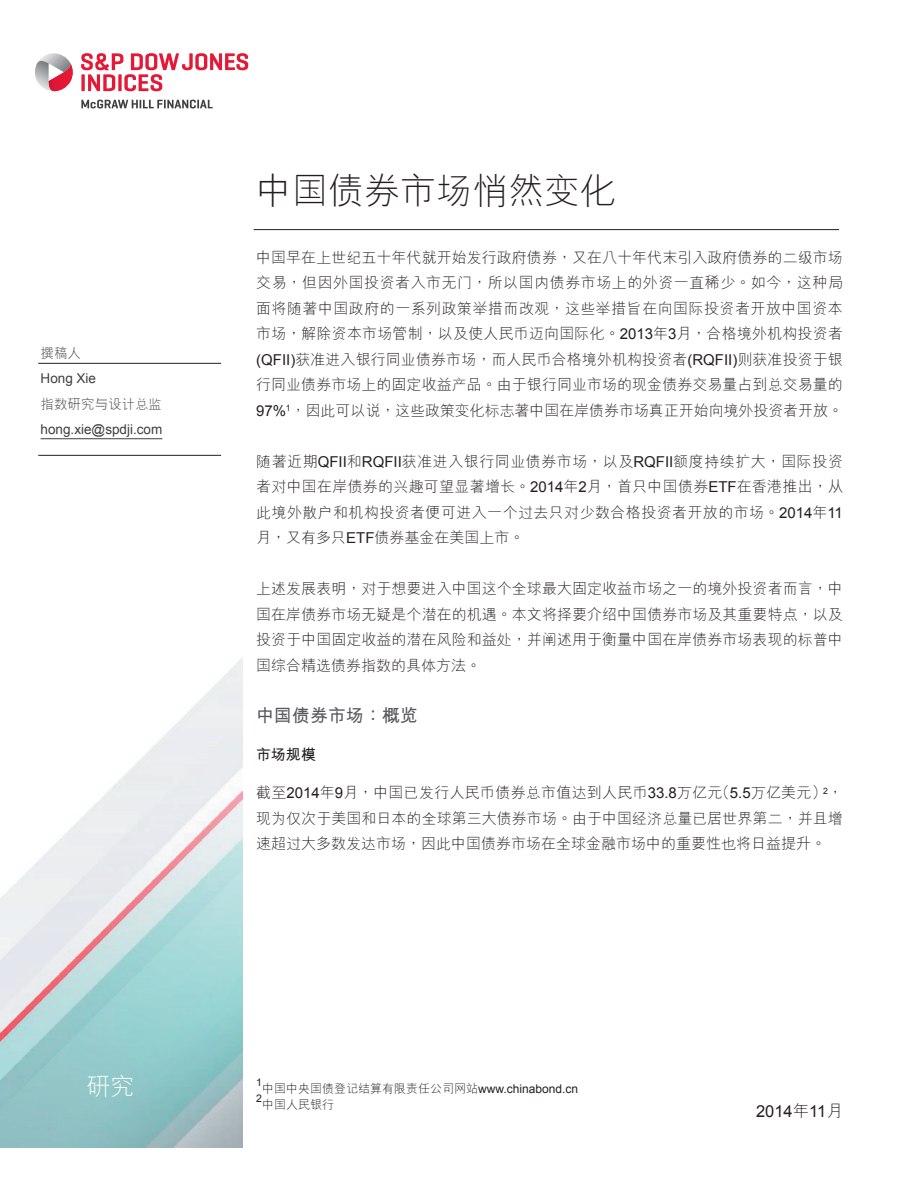
<style>
.page{position:relative;width:918px;height:1188px;background:#fff}
.page>*{position:absolute;margin:0;border:0;box-sizing:border-box;transform-origin:0 0}
.t1{font:300 36px "M Hei HKS";color:#231f20}
.t2{font:300 24px "M Hei HKS";color:#fff}
.t3{font:700 18px "M Hei HKS";color:#57585a}
.t4{font:16.5px "Arial";color:#231f20}
.t5{font:300 15px/25.5px "M Hei HKS";color:#231f20;text-align:justify}
.t6{font:700 15px "M Hei HKS";color:#231f20}
.t7{font:13.5px "Arial";color:#3e3e3f}
.t8{font:300 13.5px "M Hei HKS";color:#3e3e3f}
.t9{font:300 12px "M Hei HKS";color:#231f20}
.t10{font:10.5px "Arial";color:#231f20}
.s1{font-family:"Arial";font-weight:400}
.s2{font-family:"M Hei HKS";font-weight:300}
</style>
<div class="page">
<img style="left:0;top:658px;width:242px;height:489px">
<hr style="left:41px;top:438px;width:121px;height:1px;background:#3e3e3f">
<hr style="left:38px;top:363px;width:183px;height:1px;background:#231f20">
<hr style="left:38px;top:455px;width:183px;height:1px;background:#231f20">
<svg style="left:35px;top:53px;width:38px;height:38px"></svg>
<svg style="left:81px;top:100px;width:132px;height:8px"></svg>
<svg style="left:81px;top:53px;width:167px;height:38px"></svg>
<hr style="left:254px;top:229px;width:585px;height:1px;background:#231f20">
<p class="t8" style="left:41px;top:343px;width:42px">撰稿人</p>
<p class="t7" style="left:41px;top:370px;width:57px">Hong Xie</p>
<p class="t8" style="left:41px;top:394px;width:123px">指數研究與設計總監</p>
<p class="t7" style="left:41px;top:421px;width:123px">hong.xie@spdji.com</p>
<h2 class="t2" style="left:87px;top:1069px;width:50px">研究</h2>
<h1 class="t1" style="left:256px;top:165px;width:362px">中國債券市場悄然變化</h1>
<p class="t5" style="left:256px;top:244px;width:588px">中國早在上世紀五十年代就開始發行政府債券，又在八十年代末引入政府債券的二級市場交易，但因外國投資者入市無門，所以國內債券市場上的外資一直稀少。如今，這種局面將隨著中國政府的一系列政策舉措而改觀，這些舉措旨在向國際投資者開放中國資本市場，解除資本市場管制，以及使人民幣邁向國際化。<span class="s1">2013</span>年<span class="s1">3</span>月，合格境外機構投資者<span class="s1">(QFII)</span>獲准進入銀行同業債券市場，而人民幣合格境外機構投資者<span class="s1">(RQFII)</span>則獲准投資于銀行同業債券市場上的固定收益產品。由于銀行同業市場的現金債券交易量占到總交易量的<span class="s1">97%</span><sup>1</sup>，因此可以說，這些政策變化標志著中國在岸債券市場真正開始向境外投資者開放。</p>
<p class="t5" style="left:256px;top:448px;width:588px">隨著近期<span class="s1">QFII</span>和<span class="s1">RQFII</span>獲准進入銀行同業債券市場，以及<span class="s1">RQFII</span>額度持續擴大，國際投資者對中國在岸債券的興趣可望顯著增長。<span class="s1">2014</span>年<span class="s1">2</span>月，首只中國債券<span class="s1">ETF</span>在香港推出，從此境外散戶和機構投資者便可進入一個過去只對少數合格投資者開放的市場。<span class="s1">2014</span>年<span class="s1">11</span>月，又有多隻<span class="s1">ETF</span>債券基金在美國上市。</p>
<p class="t5" style="left:256px;top:576px;width:588px">上述發展表明，對于想要進入中國這個全球最大固定收益市場之一的境外投資者而言，中國在岸債券市場無疑是個潜在的機遇。本文將擇要介紹中國債券市場及其重要特點，以及投資于中國固定收益的潜在風險和益處，並闡述用于衡量中國在岸債券市場表現的標普中國綜合精選債券指數的具體方法。</p>
<p class="t3" style="left:256px;top:702px;width:164px">中國債券市場：概覽</p>
<p class="t6" style="left:256px;top:744px;width:61px">市場規模</p>
<p class="t5" style="left:256px;top:780px;width:588px">截至<span class="s1">2014</span>年<span class="s1">9</span>月，中國已發行人民幣債券總市值達到人民幣<span class="s1">33.8</span>萬億元（<span class="s1">5.5</span>萬億美元）<sup>2</sup>，現為僅次于美國和日本的全球第三大債券市場。由于中國經濟總量已居世界第二，並且增速超過大多數發達市場，因此中國債券市場在全球金融市場中的重要性也將日益提升。</p>
<p class="t10" style="left:256px;top:1075px;width:7px">1</p>
<p class="t9" style="left:262px;top:1080px;width:318px">中國中央國債登記結算有限責任公司網站<span class="s1">www.chinabond.cn</span></p>
<p class="t10" style="left:256px;top:1092px;width:7px">2</p>
<p class="t9" style="left:262px;top:1096px;width:73px">中國人民銀行</p>
<p class="t4" style="left:756px;top:1101px;width:88px">2014<span class="s2">年</span>11<span class="s2">月</span></p>
</div>
